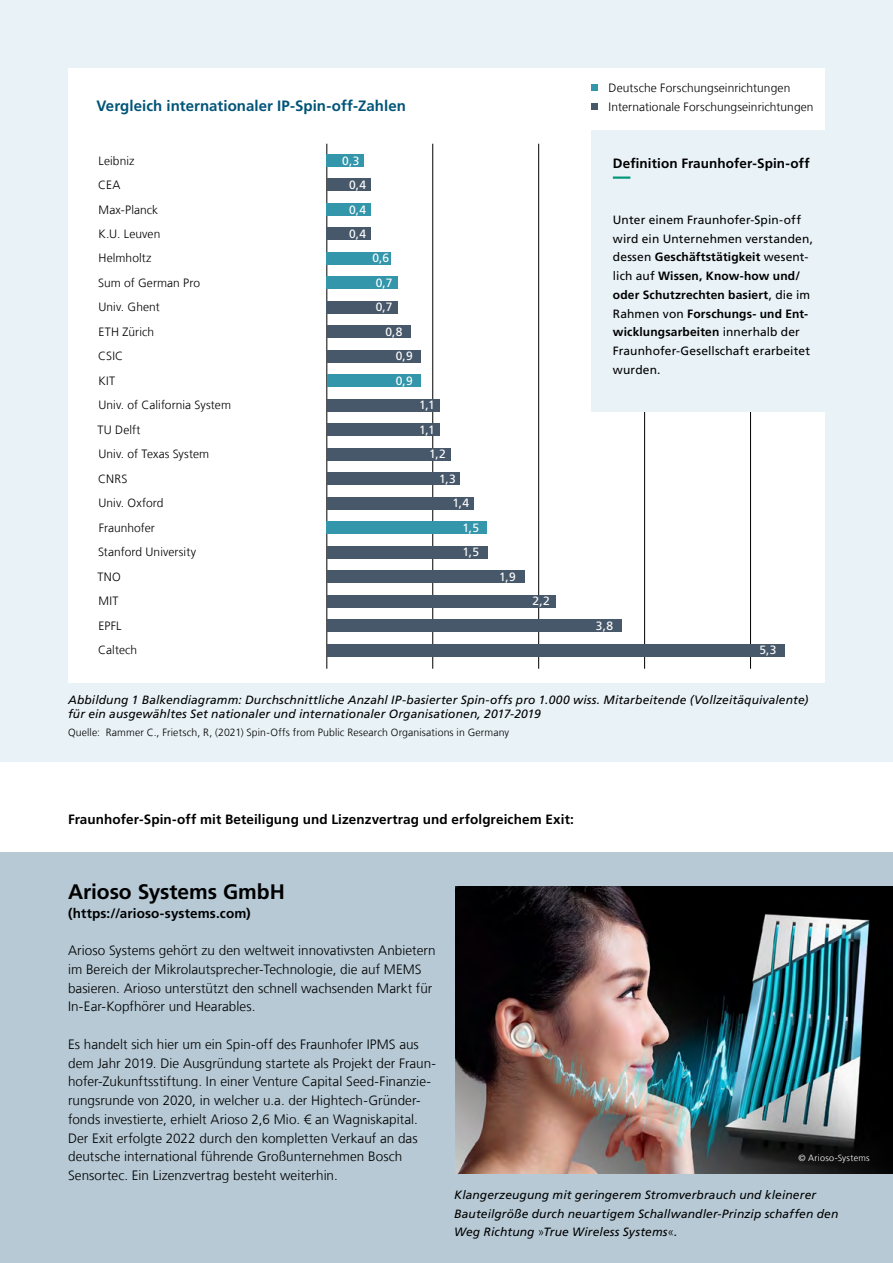
<style>
.page{position:relative;width:893px;height:1263px;background:#fff}
.page>*{position:absolute;margin:0;border:0;box-sizing:border-box;transform-origin:0 0}
.t1{font:700 21px "Frutiger LT Com";letter-spacing:-.005em;color:#000}
.t2{font:700 15px "Frutiger LT Com";letter-spacing:.005em;color:#005478}
.t3{font:300 13.5px/18.8px "Frutiger LT Com";letter-spacing:.005em;color:#000}
.t4{font:700 13.5px "Frutiger LT Com";letter-spacing:.01em;color:#000}
.t5{font:italic 12px/18.8px "Frutiger LT Com";letter-spacing:.01em;color:#000}
.t6{font:300 12px "Frutiger LT Com";letter-spacing:.01em;color:#000}
.t7{font:12px/18.8px "Frutiger LT Com";letter-spacing:.01em;color:#000}
.t8{font:12px "Frutiger LT Com";color:#fff}
.t9{font:300 10.5px "Frutiger LT Com";letter-spacing:.01em;color:#000}
.t10{font:300 9px "Frutiger LT Com";letter-spacing:.03em;color:#fff}
.s1{font-weight:700}
.s2{font-weight:300;font-style:normal}
</style>
<div class="page">
<div style="left:0;top:0;width:893px;height:761px;background:#e9f2f7"></div>
<div style="left:68px;top:68px;width:757px;height:615px;background:#fff"></div>
<hr style="left:750px;top:144px;width:1px;height:525px;background:#000">
<hr style="left:327px;top:144px;width:1px;height:525px;background:#000">
<hr style="left:538px;top:144px;width:1px;height:525px;background:#000">
<hr style="left:432px;top:144px;width:1px;height:525px;background:#000">
<hr style="left:644px;top:144px;width:1px;height:525px;background:#000">
<div style="left:592px;top:84px;width:6px;height:7px;background:#3496ab"></div>
<div style="left:592px;top:103px;width:6px;height:7px;background:#48586b"></div>
<div style="left:327px;top:326px;width:83px;height:12px;background:#48586b"></div>
<div style="left:327px;top:350px;width:94px;height:12px;background:#48586b"></div>
<div style="left:327px;top:375px;width:94px;height:12px;background:#3496ab"></div>
<div style="left:327px;top:399px;width:113px;height:12px;background:#48586b"></div>
<div style="left:327px;top:424px;width:113px;height:12px;background:#48586b"></div>
<div style="left:327px;top:448px;width:123px;height:12px;background:#48586b"></div>
<div style="left:327px;top:473px;width:133px;height:12px;background:#48586b"></div>
<div style="left:327px;top:497px;width:147px;height:12px;background:#48586b"></div>
<div style="left:327px;top:546px;width:161px;height:12px;background:#48586b"></div>
<div style="left:327px;top:571px;width:197px;height:12px;background:#48586b"></div>
<div style="left:327px;top:595px;width:229px;height:12px;background:#48586b"></div>
<div style="left:327px;top:619px;width:294px;height:12px;background:#48586b"></div>
<div style="left:327px;top:644px;width:458px;height:12px;background:#48586b"></div>
<div style="left:327px;top:154px;width:37px;height:12px;background:#3496ab"></div>
<div style="left:327px;top:179px;width:44px;height:12px;background:#48586b"></div>
<div style="left:327px;top:252px;width:64px;height:12px;background:#3496ab"></div>
<div style="left:327px;top:228px;width:44px;height:12px;background:#48586b"></div>
<div style="left:327px;top:203px;width:44px;height:12px;background:#3496ab"></div>
<div style="left:327px;top:277px;width:71px;height:12px;background:#3496ab"></div>
<div style="left:327px;top:522px;width:160px;height:12px;background:#3496ab"></div>
<div style="left:327px;top:301px;width:71px;height:12px;background:#48586b"></div>
<div style="left:592px;top:130px;width:265px;height:281px;background:#e9f2f7"></div>
<svg style="left:613px;top:176px;width:18px;height:3px"></svg>
<div style="left:0;top:852px;width:893px;height:411px;background:#b6c9d5"></div>
<img style="left:455px;top:887px;width:438px;height:286px">
<p class="t6" style="left:609px;top:81px;width:183px">Deutsche Forschungseinrichtungen</p>
<p class="t2" style="left:96px;top:97px;width:311px">Vergleich internationaler IP-Spin-off-Zahlen</p>
<p class="t6" style="left:609px;top:100px;width:207px">Internationale Forschungseinrichtungen</p>
<p class="t6" style="left:99px;top:153px;width:37px">Leibniz</p>
<p class="t8" style="left:342px;top:153px;width:19px">0,3</p>
<p class="t6" style="left:98px;top:178px;width:24px">CEA</p>
<p class="t8" style="left:349px;top:178px;width:19px">0,4</p>
<p class="t6" style="left:99px;top:202px;width:61px">Max-Planck</p>
<p class="t8" style="left:349px;top:202px;width:19px">0,4</p>
<p class="t6" style="left:98px;top:227px;width:63px">K.U. Leuven</p>
<p class="t8" style="left:349px;top:227px;width:19px">0,4</p>
<p class="t6" style="left:99px;top:251px;width:55px">Helmholtz</p>
<p class="t8" style="left:372px;top:251px;width:18px">0,6</p>
<p class="t6" style="left:98px;top:276px;width:104px">Sum of German Pro</p>
<p class="t8" style="left:376px;top:276px;width:18px">0,7</p>
<p class="t6" style="left:98px;top:300px;width:63px">Univ. Ghent</p>
<p class="t8" style="left:376px;top:300px;width:18px">0,7</p>
<p class="t6" style="left:99px;top:325px;width:57px">ETH Zürich</p>
<p class="t8" style="left:385px;top:325px;width:19px">0,8</p>
<p class="t6" style="left:98px;top:349px;width:26px">CSIC</p>
<p class="t8" style="left:396px;top:349px;width:18px">0,9</p>
<p class="t6" style="left:98px;top:374px;width:18px">KIT</p>
<p class="t8" style="left:396px;top:374px;width:18px">0,9</p>
<p class="t6" style="left:98px;top:398px;width:134px">Univ. of California System</p>
<p class="t8" style="left:419px;top:398px;width:17px">1,1</p>
<p class="t6" style="left:98px;top:423px;width:45px">TU Delft</p>
<p class="t8" style="left:419px;top:423px;width:17px">1,1</p>
<p class="t6" style="left:98px;top:447px;width:112px">Univ. of Texas System</p>
<p class="t8" style="left:429px;top:447px;width:18px">1,2</p>
<p class="t6" style="left:98px;top:472px;width:31px">CNRS</p>
<p class="t8" style="left:439px;top:472px;width:18px">1,3</p>
<p class="t6" style="left:98px;top:496px;width:67px">Univ. Oxford</p>
<p class="t8" style="left:452px;top:496px;width:18px">1,4</p>
<p class="t6" style="left:99px;top:521px;width:58px">Fraunhofer</p>
<p class="t8" style="left:462px;top:521px;width:18px">1,5</p>
<p class="t6" style="left:98px;top:545px;width:100px">Stanford University</p>
<p class="t8" style="left:462px;top:545px;width:18px">1,5</p>
<p class="t6" style="left:98px;top:570px;width:25px">TNO</p>
<p class="t8" style="left:499px;top:569px;width:18px">1,9</p>
<p class="t6" style="left:99px;top:594px;width:21px">MIT</p>
<p class="t8" style="left:532px;top:594px;width:19px">2,2</p>
<p class="t6" style="left:99px;top:619px;width:25px">EPFL</p>
<p class="t8" style="left:596px;top:618px;width:19px">3,8</p>
<p class="t6" style="left:98px;top:643px;width:40px">Caltech</p>
<p class="t8" style="left:759px;top:643px;width:19px">5,3</p>
<p class="t4" style="left:613px;top:155px;width:198px">Definition Fraunhofer-Spin-off</p>
<p class="t7" style="left:613px;top:210px;width:202px">Unter einem Fraunhofer-Spin-off wird ein Unternehmen verstanden, dessen <span class="s1">Geschäftstätigkeit</span> wesent&shy;lich auf <span class="s1">Wissen, Know-how und/ oder Schutzrechten basiert</span>, die im<br>Rahmen von <span class="s1">Forschungs- und Ent&shy;wicklungsarbeiten</span> innerhalb der<br>Fraunhofer-Gesellschaft erarbeitet wurden.</p>
<p class="t5" style="left:68px;top:693px;width:742px;line-height:13.5px">Abbildung 1 Balkendiagramm: Durchschnittliche Anzahl IP-basierter Spin-offs pro 1.000 wiss. Mitarbeitende (Vollzeitäquivalente) für ein ausgewähltes Set nationaler und internationaler Organisationen, 2017-2019</p>
<p class="t9" style="left:68px;top:726px;width:443px">Quelle: Rammer C., Frietsch, R, (2021) Spin-Offs from Public Research Organisations in Germany</p>
<p class="t4" style="left:68px;top:811px;width:507px">Fraunhofer-Spin-off mit Beteiligung und Lizenzvertrag und erfolgreichem Exit:</p>
<h1 class="t1" style="left:68px;top:879px;width:218px">Arioso Systems GmbH</h1>
<p class="t4" style="left:68px;top:905px;width:184px">(https://arioso-systems.com)</p>
<p class="t3" style="left:68px;top:941px;width:369px">Arioso Systems gehört zu den weltweit innovativsten Anbietern im Bereich der Mikrolautsprecher-Technologie, die auf MEMS basieren. Arioso unterstützt den schnell wachsenden Markt für In-Ear-Kopfhörer und Hearables.</p>
<p class="t3" style="left:68px;top:1035px;width:369px">Es handelt sich hier um ein Spin-off des Fraunhofer IPMS aus dem Jahr 2019. Die Ausgründung startete als Projekt der Fraun&shy;hofer-Zukunftsstiftung. In einer Venture Capital Seed-Finanzie&shy;rungsrunde von 2020, in welcher u.a. der Hightech-Gründer&shy;fonds investierte, erhielt Arioso 2,6 Mio. € an Wagniskapital.<br>Der Exit erfolgte 2022 durch den kompletten Verkauf an das deutsche international führende Großunternehmen Bosch Sensortec. Ein Lizenzvertrag besteht weiterhin.</p>
<p class="t10" style="left:798px;top:1153px;width:73px">© Arioso-Systems</p>
<p class="t5" style="left:454px;top:1185px;width:386px">Klangerzeugung mit geringerem Stromverbrauch und kleinerer<br>Bauteilgröße durch neuartigem Schallwandler-Prinzip schaffen den<br>Weg Richtung <span class="s2">»</span>True Wireless Systems<span class="s2">«</span>.</p>
</div>
